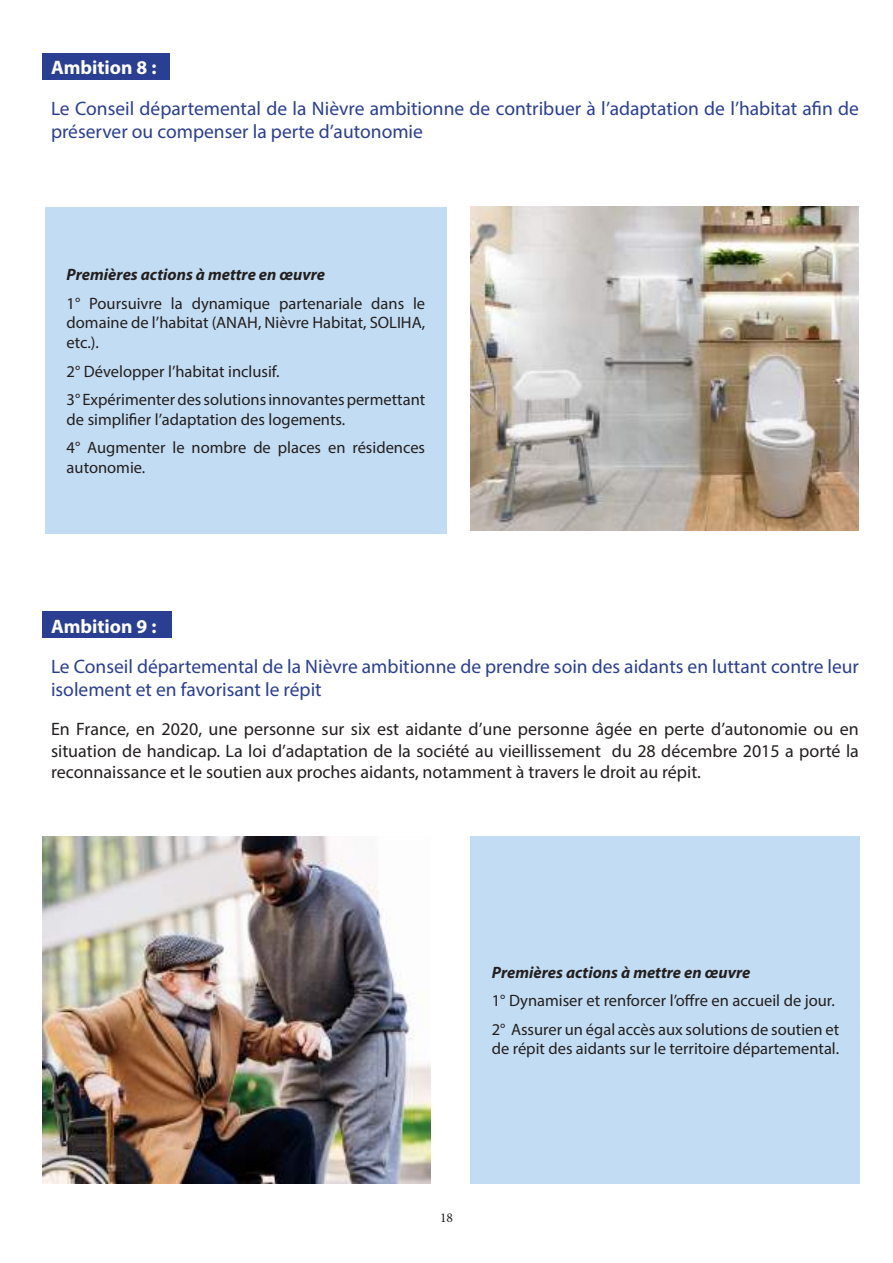
<style>
.page{position:relative;width:893px;height:1263px;background:#fff}
.page>*{position:absolute;margin:0;border:0;box-sizing:border-box;transform-origin:0 0}
.t1{font:19.5px/23.4px "Myriad Pro";color:#2a3f91}
.t2{font:700 19.5px "Myriad Pro";color:#fff}
.t3{font:18px/21.6px "Myriad Pro";color:#241f1f;text-align:justify}
.t4{font:16.5px/28.3px "Myriad Pro";color:#241f1f}
.t5{font:italic 700 16.5px "Myriad Pro";color:#241f1f}
.t6{font:13.5px "Minion Pro";color:#241f1f}
</style>
<div class="page">
<img style="left:471px;top:206px;width:388px;height:325px">
<img style="left:43px;top:836px;width:388px;height:347px">
<div style="left:45px;top:207px;width:401px;height:327px;background:#c2dcf3"></div>
<div style="left:471px;top:836px;width:389px;height:347px;background:#c2dcf3"></div>
<div style="left:43px;top:53px;width:127px;height:26px;background:#2a3f91"></div>
<div style="left:43px;top:612px;width:129px;height:26px;background:#2a3f91"></div>
<p class="t2" style="left:51px;top:55px;width:107px">Ambition 8 :</p>
<p class="t1" style="left:51px;top:96px;width:809px">Le Conseil départemental de la Nièvre ambitionne de contribuer à l’adaptation de l’habitat afin de préserver ou compenser la perte d’autonomie</p>
<p class="t5" style="left:67px;top:266px;width:260px">Premières actions à mettre en œuvre</p>
<p class="t4" style="left:67px;top:293px;width:360px;line-height:19.8px;text-align:justify">1° Poursuivre la dynamique partenariale dans le domaine de l’habitat (ANAH, Nièvre Habitat, SOLIHA, etc.).</p>
<p class="t4" style="left:67px;top:356px;width:360px">2° Développer l’habitat inclusif.<br>3° Expérimenter des solutions innovantes permettant</p>
<p class="t4" style="left:67px;top:405px;width:360px">de simplifier l’adaptation des logements.<br>4° Augmenter le nombre de places en résidences</p>
<p class="t4" style="left:67px;top:453px;width:80px">autonomie.</p>
<p class="t2" style="left:51px;top:613px;width:107px">Ambition 9 :</p>
<p class="t1" style="left:51px;top:654px;width:809px">Le Conseil départemental de la Nièvre ambitionne de prendre soin des aidants en luttant contre leur isolement et en favorisant le répit</p>
<p class="t3" style="left:51px;top:718px;width:809px">En France, en 2020, une personne sur six est aidante d’une personne âgée en perte d’autonomie ou en situation de handicap. La loi d’adaptation de la société au vieillissement du 28 décembre 2015 a porté la reconnaissance et le soutien aux proches aidants, notamment à travers le droit au répit.</p>
<p class="t5" style="left:492px;top:963px;width:260px">Premières actions à mettre en œuvre</p>
<p class="t4" style="left:492px;top:986px;width:349px">1° Dynamiser et renforcer l’offre en accueil de jour.<br>2° Assurer un égal accès aux solutions de soutien et</p>
<p class="t4" style="left:492px;top:1034px;width:349px">de répit des aidants sur le territoire départemental.</p>
<p class="t6" style="left:440px;top:1208px;width:14px">18</p>
</div>
